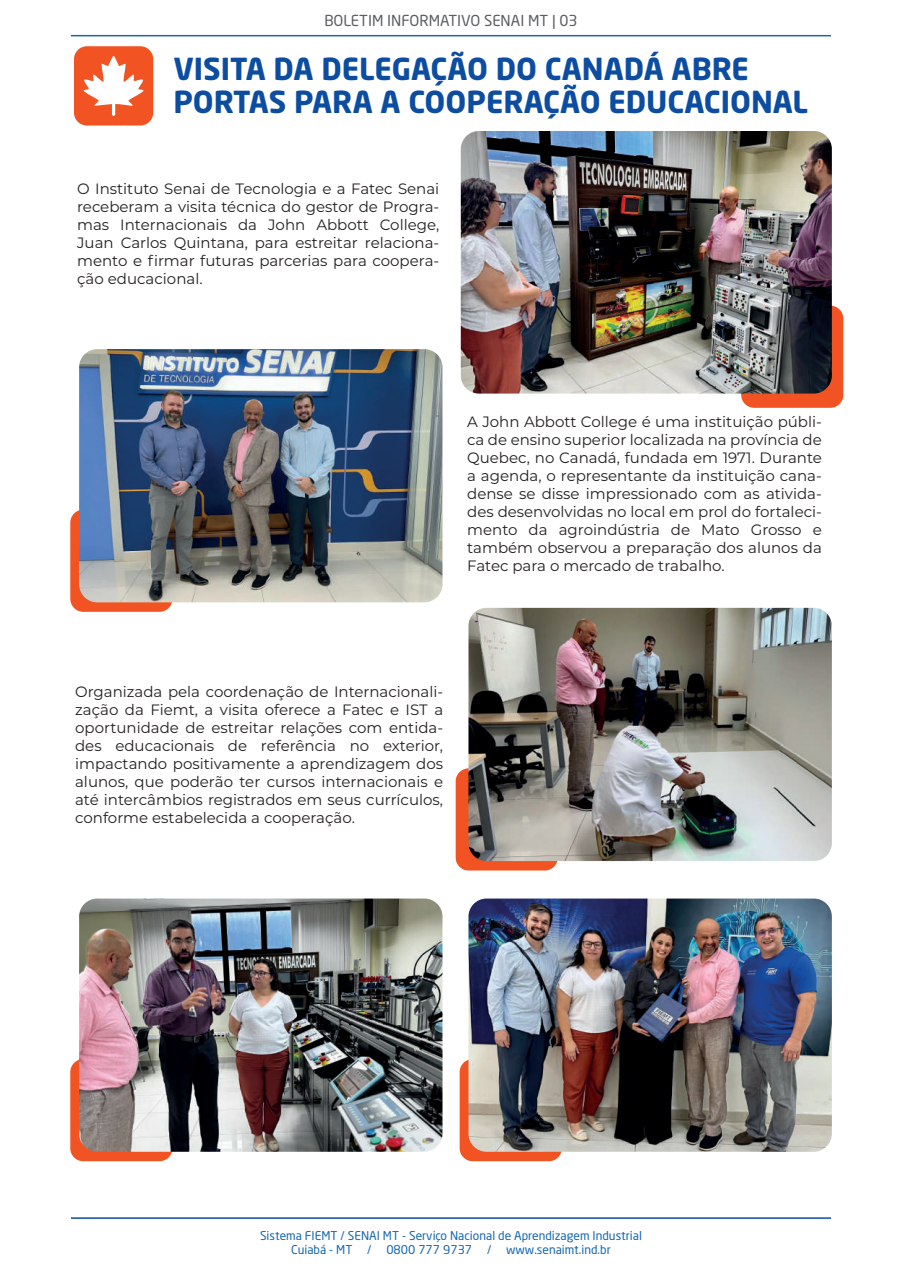
<style>
.page{position:relative;width:902px;height:1272px;background:#fff}
.page>*{position:absolute;margin:0;border:0;box-sizing:border-box;transform-origin:0 0}
.t1{font:700 30px/33px "Neo Sans Pro";color:#0d4da1}
.t2{font:15px/18px "Montserrat";color:#231f20;text-align:justify}
.t3{font:15px "Neo Sans Pro";color:#5b5f61}
.t4{font:12px/14.4px "Neo Sans Pro";color:#1567b0;text-align:center}
</style>
<div class="page">
<hr style="left:71px;top:1217px;width:760px;height:2px;background:#0d4da1">
<hr style="left:71px;top:35px;width:760px;height:1px;background:#1567b0">
<div style="left:74px;top:46px;width:79px;height:80px;background:#f15422;border-radius:13px"></div>
<div style="left:741px;top:306px;width:102px;height:102px;background:#f15422;border-radius:13px"></div>
<div style="left:70px;top:510px;width:102px;height:102px;background:#f15422;border-radius:13px"></div>
<img style="left:461px;top:131px;width:371px;height:263px">
<img style="left:79px;top:349px;width:363px;height:253px">
<div style="left:70px;top:1059px;width:102px;height:102px;background:#f15422;border-radius:13px"></div>
<img style="left:79px;top:898px;width:363px;height:254px">
<div style="left:460px;top:1059px;width:102px;height:102px;background:#f15422;border-radius:13px"></div>
<img style="left:468px;top:898px;width:364px;height:254px">
<div style="left:456px;top:768px;width:102px;height:102px;background:#f15422;border-radius:13px"></div>
<img style="left:468px;top:608px;width:364px;height:253px">
<svg style="left:83px;top:56px;width:61px;height:60px"></svg>
<p class="t3" style="left:324px;top:12px;width:255px">BOLETIM INFORMATIVO SENAI MT | 03</p>
<h1 class="t1" style="left:173px;top:51px;width:636px">VISITA DA DELEGAÇÃO DO CANADÁ ABRE<br>PORTAS PARA A COOPERAÇÃO EDUCACIONAL</h1>
<p class="t2" style="left:77px;top:180px;width:364px">O Instituto Senai de Tecnologia e a Fatec Senai receberam a visita técnica do gestor de Progra&shy;mas Internacionais da John Abbott College, Juan Carlos Quintana, para estreitar relaciona&shy;mento e firmar futuras parcerias para coopera&shy;ção educacional.</p>
<p class="t2" style="left:467px;top:412px;width:356px">A John Abbott College é uma instituição públi&shy;ca de ensino superior localizada na província de Quebec, no Canadá, fundada em 1971. Durante a agenda, o representante da instituição cana&shy;dense se disse impressionado com as ativida&shy;des desenvolvidas no local em prol do fortaleci&shy;mento da agroindústria de Mato Grosso e também observou a preparação dos alunos da Fatec para o mercado de trabalho.</p>
<p class="t2" style="left:75px;top:682px;width:370px">Organizada pela coordenação de Internacionali&shy;zação da Fiemt, a visita oferece a Fatec e IST a oportunidade de estreitar relações com entida&shy;des educacionais de referência no exterior, impactando positivamente a aprendizagem dos alunos, que poderão ter cursos internacionais e até intercâmbios registrados em seus currículos, conforme estabelecida a cooperação.</p>
<p class="t4" style="left:260px;top:1228px;width:383px">Sistema FIEMT / SENAI MT - Serviço Nacional de Aprendizagem Industrial<br>Cuiabá - MT / 0800 777 9737 / www.senaimt.ind.br</p>
</div>
